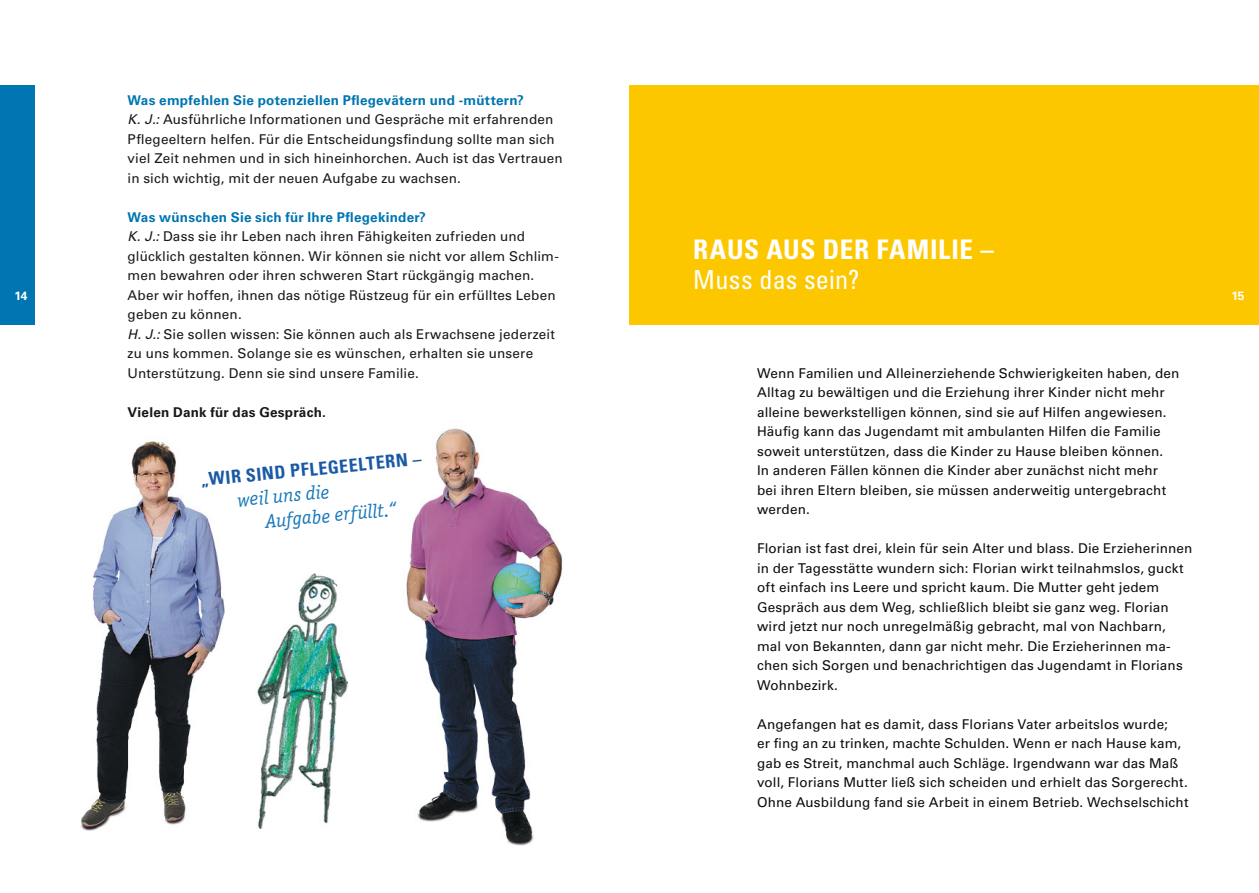
<style>
.page{position:relative;width:1259px;height:893px;background:#fff}
.page>*{position:absolute;margin:0;border:0;box-sizing:border-box;transform-origin:0 0}
.t1{font:700 condensed 27px "Univers LT";letter-spacing:.025em;color:#fff}
.t2{font:condensed 26.25px "Univers LT";letter-spacing:.01em;color:#fff}
.t3{font:italic 19.5px/24.5px "Officina Ser ITC";color:#1678b9}
.t4{font:700 condensed 18px "Univers LT";color:#195aa6}
.t5{font:13.5px/19.5px "Univers LT";letter-spacing:.01em;color:#0e0b10}
.t6{font:13.5px/19.5px "Univers LT";letter-spacing:.01em;color:#1a171c}
.t7{font:700 13.5px "Univers LT";letter-spacing:.02em;color:#1a171c}
.t8{font:700 12px "Univers LT";color:#fff}
.s1{font-weight:700;color:#0075b2}
.s2{font-style:italic}
</style>
<div class="page">
<div style="left:629px;top:85px;width:630px;height:240px;background:#fdc700"></div>
<div style="left:0;top:85px;width:34px;height:240px;background:#0075b2"></div>
<img style="left:80px;top:441px;width:145px;height:390px">
<img style="left:406px;top:428px;width:157px;height:418px">
<img style="left:257px;top:573px;width:92px;height:255px">
<p class="t6" style="left:128px;top:91px;width:437px"><span class="s1">Was empfehlen Sie potenziellen Pflegevätern und -müttern?<br></span><span class="s2">K. J.:</span> Ausführliche Informationen und Gespräche mit erfahrenden Pflegeeltern helfen. Für die Entscheidungsfindung sollte man sich viel Zeit nehmen und in sich hineinhorchen. Auch ist das Vertrauen in sich wichtig, mit der neuen Aufgabe zu wachsen.</p>
<p class="t6" style="left:128px;top:208px;width:433px"><span class="s1">Was wünschen Sie sich für Ihre Pflegekinder?<br></span><span class="s2">K. J.:</span> Dass sie ihr Leben nach ihren Fähigkeiten zufrieden und glücklich gestalten können. Wir können sie nicht vor allem Schlim&shy;men bewahren oder ihren schweren Start rückgängig machen.<br>Aber wir hoffen, ihnen das nötige Rüstzeug für ein erfülltes Leben geben zu können.<br><span class="s2">H. J.:</span> Sie sollen wissen: Sie können auch als Erwachsene jederzeit zu uns kommen. Solange sie es wünschen, erhalten sie unsere Unterstützung. Denn sie sind unsere Familie.</p>
<p class="t7" style="left:128px;top:407px;width:200px">Vielen Dank für das Gespräch.</p>
<h3 class="t4" style="left:200px;top:468px;width:223px;rotate:-5deg">„WIR SIND PFLEGEELTERN –</h3>
<h3 class="t3" style="left:262px;top:486px;width:133px;text-indent:-26px;rotate:-6deg">weil uns die<br>Aufgabe erfüllt.“</h3>
<h1 class="t1" style="left:693px;top:233px;width:302px">RAUS AUS DER FAMILIE –</h1>
<h2 class="t2" style="left:693px;top:263px;width:168px">Muss das sein?</h2>
<p class="t8" style="left:15px;top:291px;width:15px">14</p>
<p class="t8" style="left:1231px;top:291px;width:15px">15</p>
<p class="t5" style="left:757px;top:363px;width:424px">Wenn Familien und Alleinerziehende Schwierigkeiten haben, den Alltag zu bewältigen und die Erziehung ihrer Kinder nicht mehr alleine bewerkstelligen können, sind sie auf Hilfen angewiesen.<br>Häufig kann das Jugendamt mit ambulanten Hilfen die Familie soweit unterstützen, dass die Kinder zu Hause bleiben können.<br>In anderen Fällen können die Kinder aber zunächst nicht mehr bei ihren Eltern bleiben, sie müssen anderweitig untergebracht werden.</p>
<p class="t5" style="left:757px;top:539px;width:437px">Florian ist fast drei, klein für sein Alter und blass. Die Erzieherinnen in der Tagesstätte wundern sich: Florian wirkt teilnahmslos, guckt oft einfach ins Leere und spricht kaum. Die Mutter geht jedem Gespräch aus dem Weg, schließlich bleibt sie ganz weg. Florian wird jetzt nur noch unregelmäßig gebracht, mal von Nachbarn, mal von Bekannten, dann gar nicht mehr. Die Erzieherinnen ma&shy;chen sich Sorgen und benachrichtigen das Jugendamt in Florians Wohn bezirk.</p>
<p class="t5" style="left:757px;top:714px;width:433px">Angefangen hat es damit, dass Florians Vater arbeitslos wurde;<br>er fing an zu trinken, machte Schulden. Wenn er nach Hause kam, gab es Streit, manchmal auch Schläge. Irgendwann war das Maß voll, Florians Mutter ließ sich scheiden und erhielt das Sorgerecht.<br>Ohne Ausbildung fand sie Arbeit in einem Betrieb. Wechselschicht</p>
</div>
